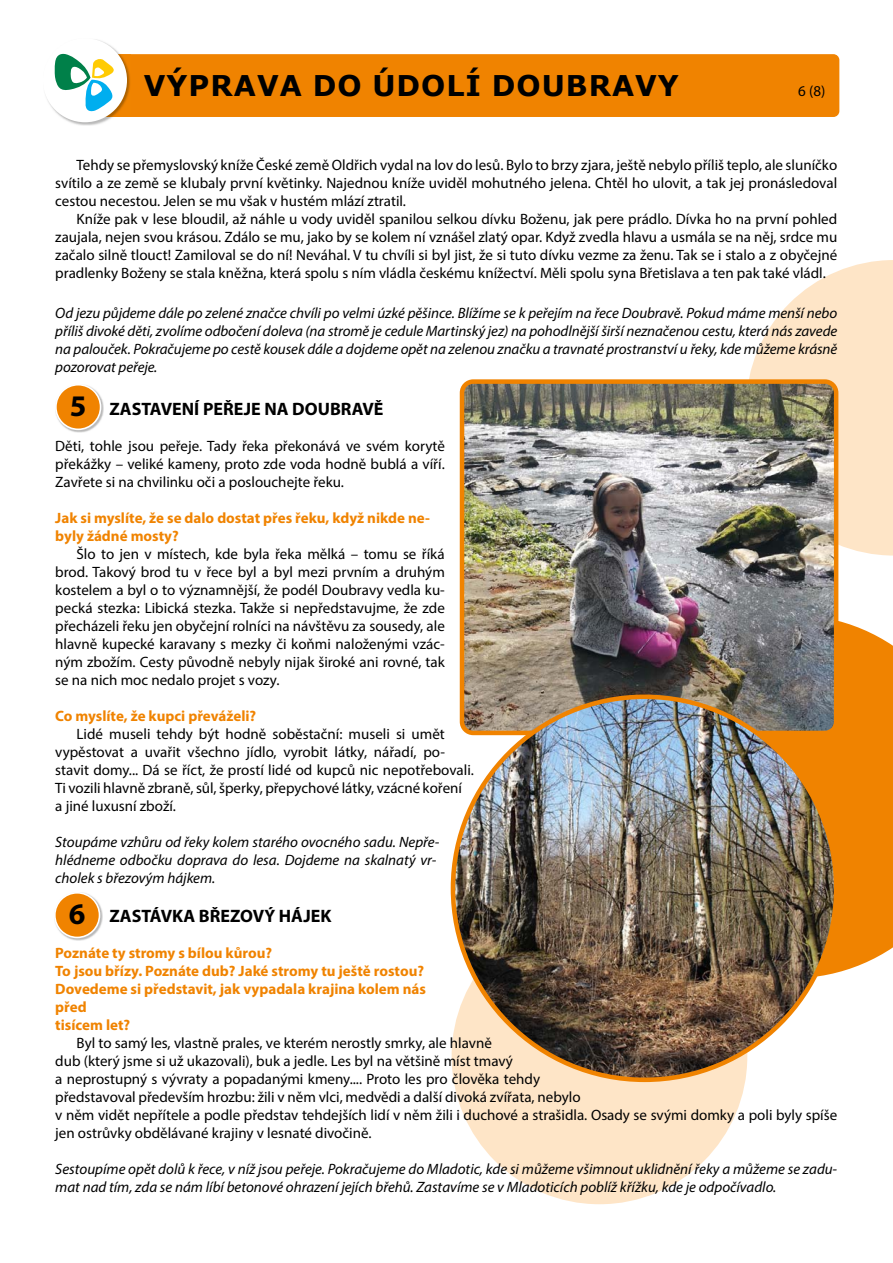
<style>
.page{position:relative;width:893px;height:1263px;background:#fff}
.page>*{position:absolute;margin:0;border:0;box-sizing:border-box;transform-origin:0 0}
.t1{font:700 30px "Myriad Pro";color:#000}
.t2{font:700 28.5px "Verdana";letter-spacing:.035em;color:#000}
.t3{font:700 18px "Myriad Pro";color:#000}
.t4{font:15px/18px "Myriad Pro";color:#000;text-align:justify}
.t5{font:italic 15px/18px "Myriad Pro";color:#000}
.t6{font:700 15px/18px "Myriad Pro";color:#f08300}
</style>
<div class="page">
<svg style="left:749px;top:260px;width:143px;height:300px;fill:#fee5c7"></svg>
<svg style="left:454px;top:1082px;width:291px;height:123px;fill:#fee5c7"></svg>
<svg style="left:838px;top:610px;width:54px;height:363px;background:#f18d16"></svg>
<img style="left:69px;top:397px;width:34px;height:36px">
<img style="left:101px;top:400px;width:3px;height:15px">
<svg style="left:55px;top:385px;width:46px;height:45px"></svg>
<img style="left:68px;top:905px;width:35px;height:36px">
<svg style="left:55px;top:892px;width:45px;height:46px"></svg>
<img style="left:459px;top:379px;width:379px;height:316px">
<div style="left:90px;top:54px;width:749px;height:63px;background:#f08300;border-radius:6px"></div>
<img style="left:46px;top:39px;width:74px;height:87px">
<img style="left:106px;top:54px;width:25px;height:63px">
<div style="left:43px;top:38px;width:84px;height:84px;background:#fff;border-radius:50%"></div>
<svg style="left:54px;top:54px;width:60px;height:58px"></svg>
<img style="left:450px;top:695px;width:388px;height:387px">
<h2 class="t2" style="left:144px;top:67px;width:536px">VÝPRAVA DO ÚDOLÍ DOUBRAVY</h2>
<p class="t4" style="left:798px;top:83px;width:29px">6 (8)</p>
<p class="t4" style="left:55px;top:157px;width:783px;text-indent:21px">Tehdy se přemyslovský kníže České země Oldřich vydal na lov do lesů. Bylo to brzy zjara, ještě nebylo příliš teplo, ale sluníčko svítilo a ze země se klubaly první květinky. Najednou kníže uviděl mohutného jelena. Chtěl ho ulovit, a tak jej pronásledoval cestou necestou. Jelen se mu však v hustém mlází ztratil.</p>
<p class="t4" style="left:55px;top:211px;width:783px;text-indent:21px">Kníže pak v lese bloudil, až náhle u vody uviděl spanilou selkou dívku Boženu, jak pere prádlo. Dívka ho na první pohled zaujala, nejen svou krásou. Zdálo se mu, jako by se kolem ní vznášel zlatý opar. Když zvedla hlavu a usmála se na něj, srdce mu začalo silně tlouct! Zamiloval se do ní! Neváhal. V tu chvíli si byl jist, že si tuto dívku vezme za ženu. Tak se i stalo a z obyčejné pradlenky Boženy se stala kněžna, která spolu s ním vládla českému knížectví. Měli spolu syna Břetislava a ten pak také vládl.</p>
<p class="t5" style="left:55px;top:305px;width:783px;text-align:justify">Od jezu půjdeme dále po zelené značce chvíli po velmi úzké pěšince. Blížíme se k peřejím na řece Doubravě. Pokud máme menší nebo příliš divoké děti, zvolíme odbočení doleva (na stromě je cedule Martinský jez) na pohodlnější širší neznačenou cestu, která nás zavede na palouček. Pokračujeme po cestě kousek dále a dojdeme opět na zelenou značku a travnaté prostranství u řeky, kde můžeme krásně pozorovat peřeje.</p>
<p class="t3" style="left:109px;top:402px;width:276px">ZASTAVENÍ PEŘEJE NA DOUBRAVĚ</p>
<p class="t4" style="left:55px;top:438px;width:391px">Děti, tohle jsou peřeje. Tady řeka překonává ve svém korytě překážky – veliké kameny, proto zde voda hodně bublá a víří.<br>Zavřete si na chvilinku oči a poslouchejte řeku.</p>
<p class="t6" style="left:55px;top:510px;width:376px">Jak si myslíte, že se dalo dostat přes řeku, když nikde ne&shy;byly žádné mosty?</p>
<p class="t4" style="left:55px;top:546px;width:391px;text-indent:21px">Šlo to jen v místech, kde byla řeka mělká – tomu se říká brod. Takový brod tu v řece byl a byl mezi prvním a druhým kostelem a byl o to významnější, že podél Doubravy vedla ku&shy;pecká stezka: Libická stezka. Takže si nepředstavujme, že zde přecházeli řeku jen obyčejní rolníci na návštěvu za sousedy, ale hlavně kupecké karavany s mezky či koňmi naloženými vzác&shy;ným zbožím. Cesty původně nebyly nijak široké ani rovné, tak se na nich moc nedalo projet s vozy.</p>
<p class="t6" style="left:55px;top:708px;width:202px">Co myslíte, že kupci převáželi?</p>
<p class="t4" style="left:55px;top:726px;width:420px;text-align:left;text-indent:21px">Lidé museli tehdy být hodně soběstační: museli si umět vypěstovat a uvařit všechno jídlo, vyrobit látky, nářadí, po&shy;stavit domy... Dá se říct, že prostí lidé od kupců nic nepotřebovali.<br>Ti vozili hlavně zbraně, sůl, šperky, přepychové látky, vzácné koření<br>a jiné luxusní zboží.</p>
<p class="t5" style="left:55px;top:834px;width:385px">Stoupáme vzhůru od řeky kolem starého ovocného sadu. Nepře&shy;hlédneme odbočku doprava do lesa. Dojdeme na skalnatý vr&shy;cholek s březovým hájkem.</p>
<p class="t3" style="left:109px;top:910px;width:223px">ZASTÁVKA BŘEZOVÝ HÁJEK</p>
<p class="t6" style="left:55px;top:946px;width:372px">Poznáte ty stromy s bílou kůrou?<br>To jsou břízy. Poznáte dub? Jaké stromy tu ještě rostou?<br>Dovedeme si představit, jak vypadala krajina kolem nás před<br>tisícem let?</p>
<p class="t4" style="left:55px;top:1036px;width:783px;text-align:left;text-indent:21px">Byl to samý les, vlastně prales, ve kterém nerostly smrky, ale hlavně<br>dub (který jsme si už ukazovali), buk a jedle. Les byl na většině míst tmavý<br>a neprostupný s vývraty a popadanými kmeny.... Proto les pro člověka tehdy<br>představoval především hrozbu: žili v něm vlci, medvědi a další divoká zvířata, nebylo<br>v něm vidět nepřítele a podle představ tehdejších lidí v něm žili i duchové a strašidla. Osady se svými domky a poli byly spíše jen ostrůvky obdělávané krajiny v lesnaté divočině.</p>
<p class="t5" style="left:55px;top:1162px;width:783px">Sestoupíme opět dolů k řece, v níž jsou peřeje. Pokračujeme do Mladotic, kde si můžeme všimnout uklidnění řeky a můžeme se zadu&shy;mat nad tím, zda se nám líbí betonové ohrazení jejích břehů. Zastavíme se v Mladoticích poblíž křížku, kde je odpočívadlo.</p>
<h1 class="t1" style="left:70px;top:395px;width:18px">5</h1>
<h1 class="t1" style="left:69px;top:903px;width:18px">6</h1>
</div>
